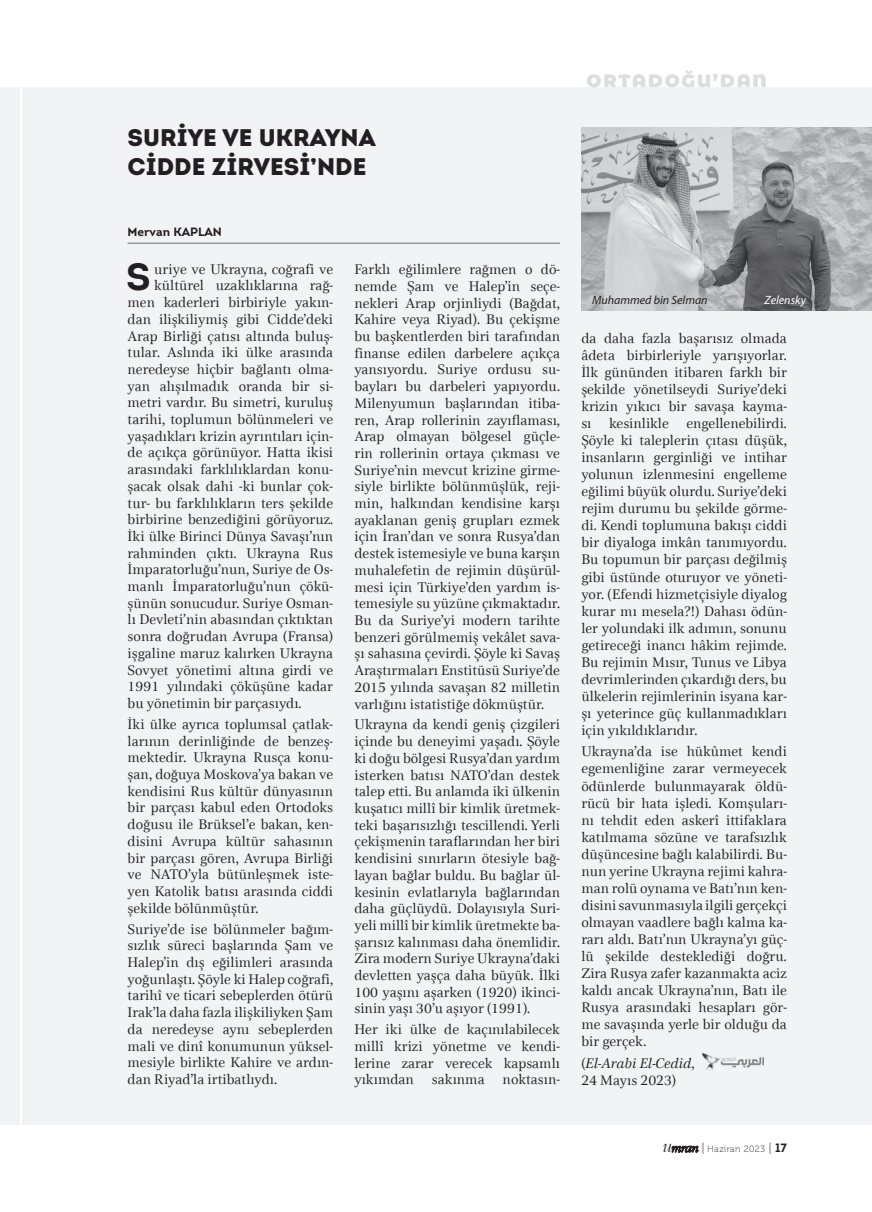
<style>
.page{position:relative;width:872px;height:1212px;background:#fff}
.page>*{position:absolute;margin:0;border:0;box-sizing:border-box;transform-origin:0 0}
.t1{font:700 37.8px "Intro";color:#231f20}
.t2{font:900 24px/29px "Intro";color:#231f20}
.t3{font:900 17.85px "Montserrat Alternates";letter-spacing:.1em;color:#dcdddf}
.t4{font:14.25px/16.6px "Civita Regular EP";color:#231f20;text-align:justify}
.t5{font:14.25px "Civita Italic EP";letter-spacing:-.01em;color:#231f20}
.t6{font:italic 12px "Myriad Pro";color:#231f20}
.t7{font:700 12px "Intro";color:#231f20}
.t8{font:italic 12px "Myriad Pro";color:#fff}
.t9{font:9px "Museo 100";letter-spacing:.05em;color:#231f20}
.s1{font-family:"Civita Regular EP"}
.s2{font-family:"Garamond";font-weight:300;font-style:italic;font-size:17.55px}
.s3{font-family:"Garamond";font-weight:300;font-style:italic;font-size:13.2px}
.s4{font-size:12px}
.s5{font-family:"Intro";font-weight:700;font-size:12px}
</style>
<div class="page">
<div style="left:23px;top:87px;width:849px;height:1037px;background:#f2f3f4"></div>
<div style="left:0;top:87px;width:20px;height:1037px;background:#f2f3f4"></div>
<hr style="left:128px;top:243px;width:432px;height:1px;background:#6c6d70">
<img style="left:703px;top:1053px;width:61px;height:17px">
<img style="left:581px;top:128px;width:291px;height:182px">
<h2 class="t2" style="left:128px;top:122px;width:249px">SURİYE VE UKRAYNA<br>CİDDE ZİRVESİ’NDE</h2>
<p class="t7" style="left:128px;top:224px;width:96px">Mervan KAPLAN</p>
<h1 class="t1" style="left:126px;top:253px;width:26px">S</h1>
<p class="t4" style="left:154px;top:260px;width:180px">uriye ve Ukrayna, coğrafi ve</p>
<p class="t4" style="left:154px;top:277px;width:180px">kültürel uzaklıklarına rağ-</p>
<p class="t4" style="left:128px;top:294px;width:207px">men kaderleri birbiriyle yakın-</p>
<p class="t4" style="left:128px;top:310px;width:207px">dan ilişkiliymiş gibi Cidde’deki</p>
<p class="t4" style="left:128px;top:327px;width:207px">Arap Birliği çatısı altında buluş-</p>
<p class="t4" style="left:128px;top:344px;width:207px">tular. Aslında iki ülke arasında</p>
<p class="t4" style="left:128px;top:360px;width:207px">neredeyse hiçbir bağlantı olma-</p>
<p class="t4" style="left:128px;top:377px;width:207px">yan alışılmadık oranda bir si-</p>
<p class="t4" style="left:128px;top:394px;width:207px">metri vardır. Bu simetri, kuruluş</p>
<p class="t4" style="left:128px;top:411px;width:207px">tarihi, toplumun bölünmeleri ve</p>
<p class="t4" style="left:128px;top:427px;width:207px">yaşadıkları krizin ayrıntıları için-</p>
<p class="t4" style="left:128px;top:444px;width:207px">de açıkça görünüyor. Hatta ikisi</p>
<p class="t4" style="left:128px;top:461px;width:207px">arasındaki farklılıklardan konu-</p>
<p class="t4" style="left:128px;top:477px;width:207px">şacak olsak dahi -ki bunlar çok-</p>
<p class="t4" style="left:128px;top:494px;width:207px">tur- bu farklılıkların ters şekilde</p>
<p class="t4" style="left:128px;top:511px;width:207px">birbirine benzediğini görüyoruz.</p>
<p class="t4" style="left:128px;top:527px;width:207px">İki ülke Birinci Dünya Savaşı’nın</p>
<p class="t4" style="left:128px;top:544px;width:207px">rahminden çıktı. Ukrayna Rus</p>
<p class="t4" style="left:128px;top:561px;width:207px">İmparatorluğu’nun, Suriye de Os-</p>
<p class="t4" style="left:128px;top:578px;width:207px">manlı İmparatorluğu’nun çökü-</p>
<p class="t4" style="left:128px;top:594px;width:207px">şünün sonucudur. Suriye Osman-</p>
<p class="t4" style="left:128px;top:611px;width:207px">lı Devleti’nin abasından çıktıktan</p>
<p class="t4" style="left:128px;top:628px;width:207px">sonra doğrudan Avrupa (Fransa)</p>
<p class="t4" style="left:128px;top:644px;width:207px">işgaline maruz kalırken Ukrayna</p>
<p class="t4" style="left:128px;top:661px;width:207px">Sovyet yönetimi altına girdi ve</p>
<p class="t4" style="left:128px;top:678px;width:207px">1991 yılındaki çöküşüne kadar</p>
<p class="t4" style="left:128px;top:694px;width:175px">bu yönetimin bir parçasıydı.</p>
<p class="t4" style="left:128px;top:715px;width:207px">İki ülke ayrıca toplumsal çatlak&shy;larının derinliğinde de benzeş&shy;mektedir. Ukrayna Rusça konu&shy;şan, doğuya Moskova’ya bakan ve kendisini Rus kültür dünyasının bir parçası kabul eden Ortodoks doğusu ile Brüksel’e bakan, ken&shy;disini Avrupa kültür sahasının bir parçası gören, Avrupa Birliği ve NATO’yla bütünleşmek iste&shy;yen Katolik batısı arasında ciddi şekilde bölünmüştür.</p>
<p class="t4" style="left:128px;top:920px;width:207px">Suriye’de ise bölünmeler bağım&shy;sızlık süreci başlarında Şam ve Halep’in dış eğilimleri arasında yoğunlaştı. Şöyle ki Halep coğrafi, tarihî ve ticari sebeplerden ötürü Irak’la daha fazla ilişkiliyken Şam da neredeyse aynı sebeplerden mali ve dinî konumunun yüksel&shy;mesiyle birlikte Kahire ve ardın&shy;dan Riyad’la irtibatlıydı.</p>
<p class="t4" style="left:354px;top:261px;width:207px">Farklı eğilimlere rağmen o dö&shy;nemde Şam ve Halep’in seçe&shy;nekleri Arap orjinliydi (Bağdat, Kahire veya Riyad). Bu çekişme bu başkentlerden biri tarafından finanse edilen darbelere açıkça yansıyordu. Suriye ordusu su&shy;bayları bu darbeleri yapıyordu.<br>Milenyumun başlarından itiba&shy;ren, Arap rollerinin zayıflaması, Arap olmayan bölgesel güçle&shy;rin rollerinin ortaya çıkması ve Suriye’nin mevcut krizine girme&shy;siyle birlikte bölünmüşlük, reji&shy;min, halkından kendisine karşı ayaklanan geniş grupları ezmek için İran’dan ve sonra Rusya’dan destek istemesiyle ve buna karşın muhalefetin de rejimin düşürül&shy;mesi için Türkiye’den yardım is&shy;temesiyle su yüzüne çıkmaktadır.<br>Bu da Suriye’yi modern tarihte benzeri görülmemiş vekâlet sava&shy;şı sahasına çevirdi. Şöyle ki Savaş Araştırmaları Enstitüsü Suriye’de 2015 yılında savaşan 82 milletin varlığını istatistiğe dökmüştür.</p>
<p class="t4" style="left:354px;top:716px;width:207px">Ukrayna da kendi geniş çizgileri içinde bu deneyimi yaşadı. Şöyle ki doğu bölgesi Rusya’dan yardım isterken batısı NATO’dan destek talep etti. Bu anlamda iki ülkenin kuşatıcı millî bir kimlik üretmek&shy;teki başarısızlığı tescillendi. Yerli çekişmenin taraflarından her biri kendisini sınırların ötesiyle bağ&shy;layan bağlar buldu. Bu bağlar ül&shy;kesinin evlatlarıyla bağlarından daha güçlüydü. Dolayısıyla Suri&shy;yeli millî bir kimlik üretmekte ba&shy;şarısız kalınması daha önemlidir.<br>Zira modern Suriye Ukrayna’daki devletten yaşça daha büyük. İlki 100 yaşını aşarken (1920) ikinci&shy;sinin yaşı 30’u aşıyor (1991).</p>
<p class="t4" style="left:354px;top:1021px;width:207px">Her iki ülke de kaçınılabilecek millî krizi yönetme ve kendi&shy;lerine zarar verecek kapsamlı yıkımdan</p>
<p class="t4" style="left:432px;top:1071px;width:54px">sakınma</p>
<p class="t4" style="left:502px;top:1071px;width:59px">noktasın-</p>
<p class="t3" style="left:586px;top:68px;width:182px">ORTADOĞU’DAN</p>
<p class="t6" style="left:592px;top:292px;width:117px">Muhammed bin Selman</p>
<p class="t8" style="left:764px;top:292px;width:43px">Zelensky</p>
<p class="t4" style="left:581px;top:329px;width:207px;line-height:17.1px">da daha fazla başarısız olmada âdeta birbirleriyle yarışıyorlar.<br>İlk gününden itibaren farklı bir şekilde yönetilseydi Suriye’deki krizin yıkıcı bir savaşa kayma&shy;sı kesinlikle engellenebilirdi.<br>Şöyle ki taleplerin çıtası düşük, insanların gerginliği ve intihar yolunun izlenmesini engelleme eğilimi büyük olurdu. Suriye’deki rejim durumu bu şekilde görme&shy;di. Kendi toplumuna bakışı ciddi bir diyaloga imkân tanımıyordu.<br>Bu topumun bir parçası değilmiş gibi üstünde oturuyor ve yöneti&shy;yor. (Efendi hizmetçisiyle diyalog kurar mı mesela?!) Dahası ödün&shy;ler yolundaki ilk adımın, sonunu getireceği inancı hâkim rejimde.<br>Bu rejimin Mısır, Tunus ve Libya devrimlerinden çıkardığı ders, bu ülkelerin rejimlerinin isyana kar&shy;şı yeterince güç kullanmadıkları için yıkıldıklarıdır.</p>
<p class="t4" style="left:581px;top:743px;width:207px;line-height:17.1px">Ukrayna’da ise hükûmet kendi egemenliğine zarar vermeyecek ödünlerde bulunmayarak öldü&shy;rücü bir hata işledi. Komşuları&shy;nı tehdit eden askerî ittifaklara katılmama sözüne ve tarafsızlık düşüncesine bağlı kalabilirdi. Bu&shy;nun yerine Ukrayna rejimi kahra&shy;man rolü oynama ve Batı’nın ken&shy;disini savunmasıyla ilgili gerçekçi olmayan vaadlere bağlı kalma ka&shy;rarı aldı. Batı’nın Ukrayna’yı güç&shy;lü şekilde desteklediği doğru.<br>Zira Rusya zafer kazanmakta aciz kaldı ancak Ukrayna’nın, Batı ile Rusya arasındaki hesapları gör&shy;me savaşında yerle bir olduğu da bir gerçek.</p>
<p class="t5" style="left:581px;top:1053px;width:115px"><span class="s1">(</span>El-Arabi El-Cedid<span class="s1">,</span></p>
<p class="t4" style="left:581px;top:1071px;width:96px">24 Mayıs 2023)</p>
<p class="t9" style="left:661px;top:1144px;width:127px"><span class="s2">u</span><span class="s3">mran</span> <span class="s4">|</span> Haziran 2023 <span class="s4">|</span> <span class="s5">17</span></p>
</div>
